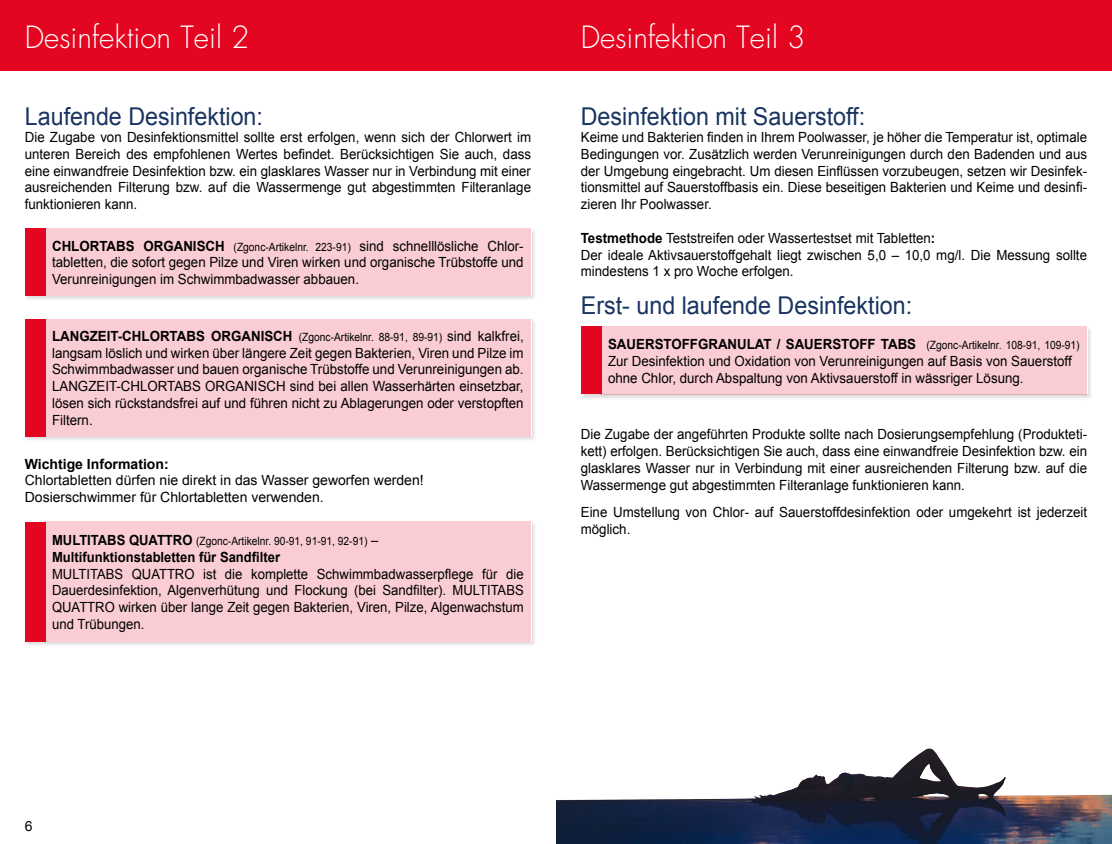
<style>
.page{position:relative;width:1112px;height:844px;background:#fff}
.page>*{position:absolute;margin:0;border:0;box-sizing:border-box;transform-origin:0 0}
.t1{font:300 29.75px "Futura";color:#fff}
.t2{font:24.5px "Arial";color:#193460;scale:.95 1}
.t3{font:14px/16.8px "Arial";color:#000;text-align:justify;scale:.95 1}
.t4{font:14px/16.8px "Arial";color:#000;text-align:justify;scale:.93 1}
.t5{font:14px/16.8px "Arial";color:#000}
.t6{font:700 14px "Arial";color:#000;scale:.93 1}
.t7{font:700 14px "Arial";color:#000}
.t8{font:11.38px "Arial";color:#000;scale:.9 1}
.s1{font-weight:700}
.s2{font-size:11.38px}
.s3{font-weight:700;font-size:14px}
.s4{font-size:14px}
</style>
<div class="page">
<div style="left:24px;top:227px;width:513px;height:74px;background:#000;opacity:.15"></div>
<div style="left:25px;top:229px;width:506px;height:67px;background:#f9cdd3"></div>
<div style="left:24px;top:318px;width:513px;height:124px;background:#000;opacity:.15"></div>
<div style="left:45px;top:319px;width:486px;height:117px;background:#f9cdd3"></div>
<div style="left:25px;top:319px;width:20px;height:117px;background:#e40521"></div>
<div style="left:24px;top:520px;width:513px;height:127px;background:#000;opacity:.15"></div>
<div style="left:45px;top:522px;width:486px;height:119px;background:#f9cdd3"></div>
<div style="left:25px;top:522px;width:20px;height:119px;background:#e40521"></div>
<div style="left:0;top:0;width:556px;height:71px;background:#e40521"></div>
<div style="left:556px;top:0;width:555px;height:71px;background:#e40521"></div>
<div style="left:579px;top:325px;width:513px;height:75px;background:#000;opacity:.15"></div>
<div style="left:580px;top:326px;width:506px;height:69px;background:#f9cdd3"></div>
<img style="left:556px;top:748px;width:555px;height:95px">
<h1 class="t1" style="left:25px;top:18px;width:226px">Desinfektion Teil 2</h1>
<h1 class="t1" style="left:580px;top:18px;width:226px">Desinfektion Teil 3</h1>
<h2 class="t2" style="left:25px;top:100px;width:252px">Laufende Desinfektion:</h2>
<p class="t3" style="left:25px;top:129px;width:534px">Die Zugabe von Desinfektionsmittel sollte erst erfolgen, wenn sich der Chlorwert im unteren Bereich des empfohlenen Wertes befindet. Berücksichtigen Sie auch, dass eine einwandfreie Desinfektion bzw. ein glasklares Wasser nur in Verbindung mit einer ausreichenden Filterung bzw. auf die Wassermenge gut abgestimmten Filteranlage funktionieren kann.</p>
<p class="t3" style="left:52px;top:237px;width:498px"><span class="s1">CHLORTABS ORGANISCH</span> <span class="s2">(Zgonc-Artikelnr. 223-91)</span> sind schnelllösliche Chlor&shy;tabletten, die sofort gegen Pilze und Viren wirken und organische Trübstoffe und Verunreinigungen im Schwimmbadwasser abbauen.</p>
<p class="t8" style="left:52px;top:329px;width:525px"><span class="s3">LANGZEIT-CHLORTABS ORGANISCH</span> (Zgonc-Artikelnr. 88-91, 89-91) <span class="s4">sind kalkfrei,</span></p>
<p class="t3" style="left:52px;top:344px;width:498px">langsam löslich und wirken über längere Zeit gegen Bakterien, Viren und Pilze im Schwimmbadwasser und bauen organische Trübstoffe und Verunreinigungen ab.<br>LANGZEIT-CHLORTABS ORGANISCH sind bei allen Wasserhärten einsetzbar, lösen sich rückstandsfrei auf und führen nicht zu Ablagerungen oder verstopften Filtern.</p>
<p class="t7" style="left:25px;top:454px;width:145px">Wichtige Information:</p>
<p class="t5" style="left:25px;top:472px;width:400px">Chlortabletten dürfen nie direkt in das Wasser geworfen werden!<br>Dosierschwimmer für Chlortabletten verwenden.</p>
<p class="t8" style="left:52px;top:533px;width:364px"><span class="s3">MULTITABS QUATTRO</span> (Zgonc-Artikelnr. 90-91, 91-91, 92-91) <span class="s4">–</span></p>
<p class="t6" style="left:52px;top:547px;width:247px">Multifunktionstabletten für Sandfilter</p>
<p class="t4" style="left:52px;top:565px;width:508px">MULTITABS QUATTRO ist die komplette Schwimmbadwasserpflege für die Dauerdesinfektion, Algenverhütung und Flockung (bei Sandfilter). MULTITABS QUATTRO wirken über lange Zeit gegen Bakterien, Viren, Pilze, Algenwachstum und Trübungen.</p>
<h2 class="t2" style="left:580px;top:100px;width:301px">Desinfektion mit Sauerstoff:</h2>
<p class="t3" style="left:580px;top:129px;width:534px">Keime und Bakterien finden in Ihrem Poolwasser, je höher die Temperatur ist, optimale Bedingungen vor. Zusätzlich werden Verunreinigungen durch den Badenden und aus der Umgebung eingebracht. Um diesen Einflüssen vorzubeugen, setzen wir Desinfek&shy;tionsmittel auf Sauerstoffbasis ein. Diese beseitigen Bakterien und Keime und desinfi&shy;zieren Ihr Poolwasser.</p>
<p class="t3" style="left:580px;top:229px;width:534px;text-align:left"><span class="s1">Testmethode</span> Teststreifen oder Wassertestset mit Tabletten<span class="s1">:<br></span>Der ideale Aktivsauerstoffgehalt liegt zwischen 5,0 – 10,0 mg/l. Die Messung sollte mindestens 1 x pro Woche erfolgen.</p>
<h2 class="t2" style="left:580px;top:289px;width:350px">Erst- und laufende Desinfektion:</h2>
<p class="t3" style="left:608px;top:336px;width:498px;text-align:left"><span class="s1">SAUERSTOFFGRANULAT / SAUERSTOFF TABS</span> <span class="s2">(Zgonc-Artikelnr. 108-91, 109-91)<br></span>Zur Desinfektion und Oxidation von Verunreinigungen auf Basis von Sauerstoff ohne Chlor, durch Abspaltung von Aktivsauerstoff in wässriger Lösung.</p>
<p class="t3" style="left:580px;top:426px;width:534px">Die Zugabe der angeführten Produkte sollte nach Dosierungsempfehlung (Produkteti&shy;kett) erfolgen. Berücksichtigen Sie auch, dass eine einwandfreie Desinfektion bzw. ein glasklares Wasser nur in Verbindung mit einer ausreichenden Filterung bzw. auf die Wassermenge gut abgestimmten Filteranlage funktionieren kann.</p>
<p class="t3" style="left:580px;top:503px;width:534px">Eine Umstellung von Chlor- auf Sauerstoffdesinfektion oder umgekehrt ist jederzeit möglich.</p>
<p class="t5" style="left:25px;top:817px;width:9px">6</p>
</div>
